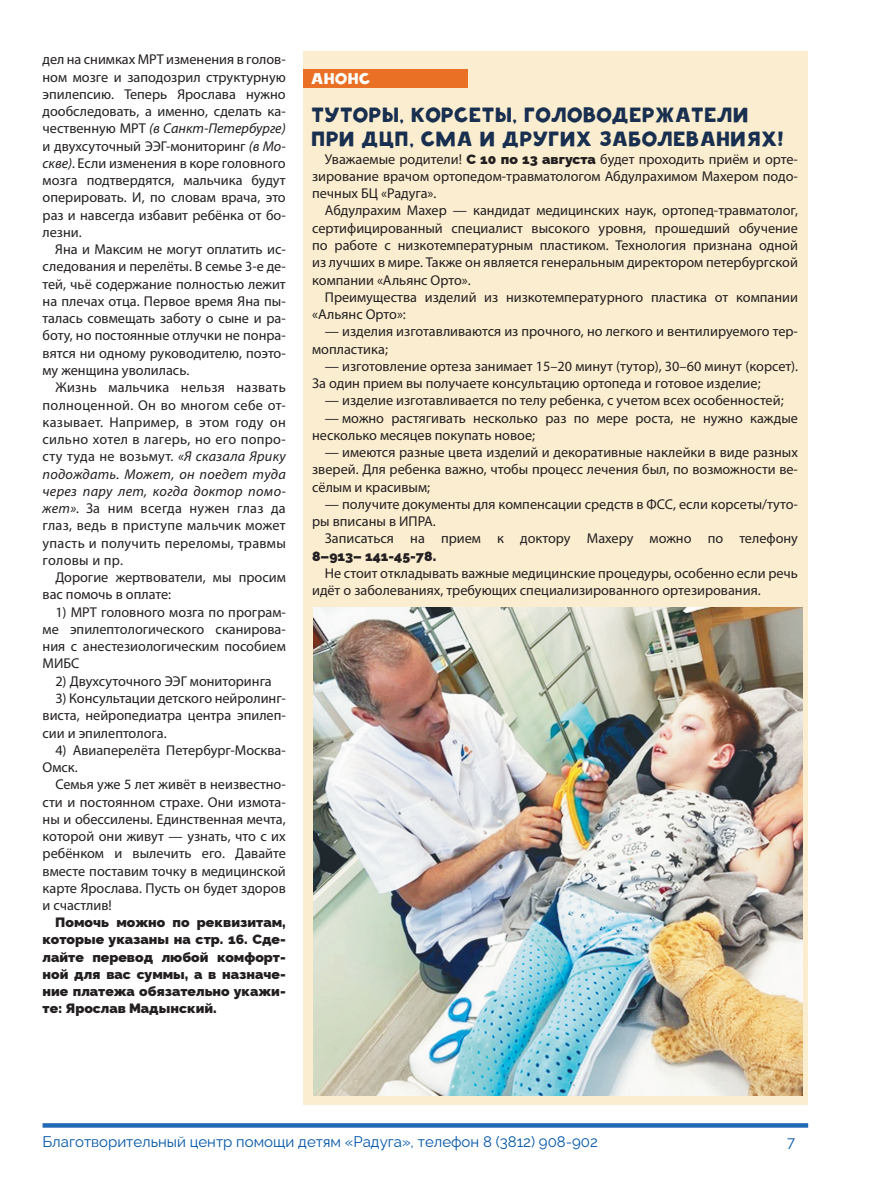
<style>
.page{position:relative;width:872px;height:1191px;background:#fff}
.page>*{position:absolute;margin:0;border:0;box-sizing:border-box;transform-origin:0 0}
.t1{font:22.5px/24px "Shadow";color:#182f4f;scale:.95 1}
.t2{font:17.1px "Shadow";color:#fff}
.t3{font:15px "Raleway v 4020 Regular";color:#0155a7}
.t4{font:14.25px/17.2px "Myriad Pro";color:#231f20;text-align:justify}
.t5{font:13.5px/17.2px "Raleway v 4020 Black";color:#231f20;text-align:justify}
.s1{font-style:italic}
.s2{font-family:"Raleway v 4020 Black";font-size:13.5px}
</style>
<div class="page">
<svg style="left:43px;top:1123px;width:765px;height:4px;background:#2b6fb7"></svg>
<div style="left:304px;top:51px;width:504px;height:1053px;background:#fbeed0"></div>
<div style="left:304px;top:69px;width:164px;height:18px;background:#e97024"></div>
<img style="left:313px;top:607px;width:489px;height:488px">
<p class="t4" style="left:43px;top:51px;width:245px">дел на снимках МРТ изменения в голов‑ ном мозге и заподозрил структурную эпилепсию. Теперь Ярослава нужно дообследовать, а именно, сделать ка‑ чественную МРТ <span class="s1">(в Санкт-Петербурге) </span>и двухсуточный ЭЭГ-мониторинг <span class="s1">(в Мо&shy;скве).</span> Если изменения в коре головного мозга подтвердятся, мальчика будут оперировать. И, по словам врача, это раз и навсегда избавит ребёнка от бо‑ лезни.</p>
<p class="t4" style="left:43px;top:240px;width:245px;text-indent:13px">Яна и Максим не могут оплатить ис‑ следования и перелёты. В семье 3‑е де‑ тей, чьё содержание полностью лежит на плечах отца. Первое время Яна пы‑ талась совмещать заботу о сыне и ра‑ боту, но постоянные отлучки не понра‑ вятся ни одному руководителю, поэто‑ му женщина уволилась.</p>
<p class="t4" style="left:43px;top:378px;width:245px;text-indent:13px">Жизнь мальчика нельзя назвать полноценной. Он во многом себе от‑ казывает. Например, в этом году он сильно хотел в лагерь, но его попро‑ сту туда не возьмут. <span class="s1">«Я сказала Ярику подождать. Может, он поедет туда через пару лет, когда доктор помо&shy;жет».</span> За ним всегда нужен глаз да глаз, ведь в приступе мальчик может упасть и получить переломы, травмы головы и пр.</p>
<p class="t4" style="left:43px;top:568px;width:245px;text-indent:13px">Дорогие жертвователи, мы просим вас помочь в оплате:</p>
<p class="t4" style="left:43px;top:603px;width:245px;text-indent:13px">1) МРТ головного мозга по програм‑ ме эпилептологического сканирова‑ ния с анестезиологическим пособием МИБС</p>
<p class="t4" style="left:55px;top:672px;width:218px">2) Двухсуточного ЭЭГ мониторинга</p>
<p class="t4" style="left:43px;top:689px;width:245px;text-indent:13px">3) Консультации детского нейролинг‑ виста, нейропедиатра центра эпилеп‑ сии и эпилептолога.</p>
<p class="t4" style="left:43px;top:741px;width:244px;text-indent:13px">4) Авиаперелёта Петербург-Москва-<br>Омск.</p>
<p class="t4" style="left:43px;top:775px;width:245px;text-indent:13px">Семья уже 5 лет живёт в неизвестно‑ сти и постоянном страхе. Они измота‑ ны и обессилены. Единственная мечта, которой они живут — узнать, что с их ребёнком и вылечить его. Давайте вместе поставим точку в медицинской карте Ярослава. Пусть он будет здоров и счастлив!</p>
<p class="t5" style="left:43px;top:912px;width:245px;text-indent:13px">Помочь можно по реквизитам, которые указаны на стр. 16. Сде&shy;лайте перевод любой комфорт&shy;ной для вас суммы, а в назначе&shy;ние платежа обязательно укажи&shy;те: Ярослав Мадынский.</p>
<p class="t2" style="left:311px;top:69px;width:13px">АНОНС</p>
<h1 class="t1" style="left:312px;top:104px;width:462px">Туторы, корсеты, головодержатели при ДЦП, СМА</h1>
<h1 class="t1" style="left:480px;top:128px;width:321px">и других заболеваниях!</h1>
<p class="t4" style="left:312px;top:150px;width:487px;text-indent:13px">Уважаемые родители! <span class="s2">С 10 по 13 августа</span> будет проходить приём и орте‑ зирование врачом ортопедом-травматологом Абдулрахимом Махером подо‑ печных БЦ «Радуга».</p>
<p class="t4" style="left:312px;top:202px;width:487px;text-indent:13px">Абдулрахим Махер — кандидат медицинских наук, ортопед-травматолог, сертифицированный специалист высокого уровня, прошедший обучение по работе с низкотемпературным пластиком. Технология признана одной из лучших в мире. Также он является генеральным директором петербургской компании «Альянс Орто».</p>
<p class="t4" style="left:312px;top:288px;width:487px;text-indent:13px">Преимущества изделий из низкотемпературного пластика от компании «Альянс Орто»:</p>
<p class="t4" style="left:312px;top:323px;width:487px;text-indent:13px">— изделия изготавливаются из прочного, но легкого и вентилируемого тер‑ мопластика;</p>
<p class="t4" style="left:312px;top:357px;width:487px;text-indent:13px">— изготовление ортеза занимает 15–20 минут (тутор), 30–60 минут (корсет).<br>За один прием вы получаете консультацию ортопеда и готовое изделие;</p>
<p class="t4" style="left:325px;top:392px;width:460px">— изделие изготавливается по телу ребенка, с учетом всех особенностей;</p>
<p class="t4" style="left:312px;top:409px;width:487px;text-indent:13px">— можно растягивать несколько раз по мере роста, не нужно каждые несколько месяцев покупать новое;</p>
<p class="t4" style="left:312px;top:443px;width:487px;text-indent:13px">— имеются разные цвета изделий и декоративные наклейки в виде разных зверей. Для ребенка важно, чтобы процесс лечения был, по возможности ве‑ сёлым и красивым;</p>
<p class="t4" style="left:312px;top:495px;width:487px;text-indent:13px">— получите документы для компенсации средств в ФСС, если корсеты/туто‑ ры вписаны в ИПРА.</p>
<p class="t4" style="left:325px;top:530px;width:474px">Записаться на прием к доктору Махеру можно по телефону</p>
<p class="t5" style="left:312px;top:546px;width:126px">8–913– 141‑45‑78.</p>
<p class="t4" style="left:312px;top:564px;width:487px;text-indent:13px">Не стоит откладывать важные медицинские процедуры, особенно если речь идёт о заболеваниях, требующих специализированного ортезирования.</p>
<p class="t3" style="left:43px;top:1129px;width:557px">Благотворительный центр помощи детям «Радуга», телефон 8 (3812) 908-902</p>
<p class="t3" style="left:787px;top:1130px;width:10px">7</p>
</div>
